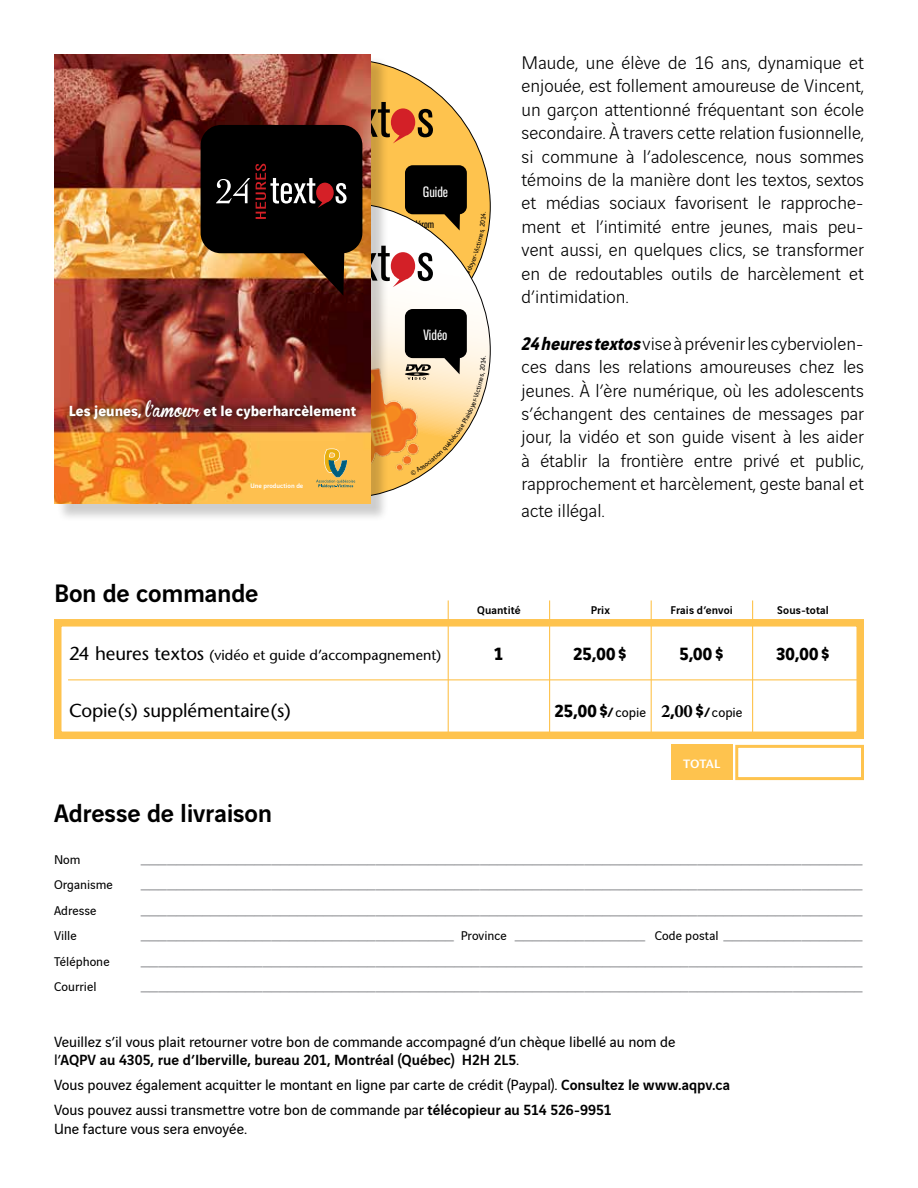
<style>
.page{position:relative;width:918px;height:1188px;background:#fff}
.page>*{position:absolute;margin:0;border:0;box-sizing:border-box;transform-origin:0 0}
.t1{font:500 27px "Vinci Sans";letter-spacing:-.01em;color:#000}
.t2{font:300 19.5px/23.4px "Vinci Sans";color:#000;text-align:justify}
.t3{font:18.75px "Stone Sans";letter-spacing:-.005em;color:#000}
.t4{font:700 18.75px "Vinci Sans";letter-spacing:.015em;color:#000}
.t5{font:15.75px/18.9px "Vinci Sans";letter-spacing:-.005em;color:#000}
.t6{font:700 15.45px "Vinci Sans";color:#fff}
.t7{font:condensed 14.85px "Akzidenz Grotesk BE";color:#fff}
.t8{font:14.25px "Stone Sans";letter-spacing:.005em;color:#000}
.t9{font:14.25px "Vinci Sans";color:#000}
.t10{font:13.5px "Vinci Sans";letter-spacing:.005em;color:#808285}
.t11{font:13.5px "Vinci Sans";letter-spacing:.005em;color:#000}
.t12{font:500 12px "Vinci Sans";letter-spacing:.005em;color:#000}
.t13{font:600 12px "Stone Sans";letter-spacing:-.005em;color:#fff}
.t14{font:condensed 10.8px "Akzidenz Grotesk BE";color:#000}
.t15{font:500 6.9px "Vinci Sans";color:#fff}
.s1{font-family:"Brannboll Fet";font-weight:400}
.s2{font-size:18.75px}
.s3{font-weight:700;font-style:italic}
.s4{font-weight:700;font-size:18.75px}
.s5{font-weight:700}
.s6{font-family:"Minion Pro";font-weight:700;font-size:18.75px}
.s7{color:#000}
.s8{font-weight:500}
</style>
<div class="page">
<div style="left:54px;top:619px;width:810px;height:120px;border:8px solid #fec34e"></div>
<hr style="left:448px;top:600px;width:1px;height:135px;background:#fec34e">
<hr style="left:549px;top:600px;width:1px;height:135px;background:#fec34e">
<hr style="left:651px;top:600px;width:1px;height:135px;background:#fec34e">
<hr style="left:752px;top:600px;width:1px;height:135px;background:#fec34e">
<hr style="left:68px;top:679px;width:790px;height:1px;background:#fec34e">
<div style="left:671px;top:745px;width:61px;height:35px;background:#fec34e"></div>
<div style="left:735px;top:745px;width:129px;height:35px;border:3px solid #fec34e"></div>
<img style="left:389px;top:324px;width:32px;height:168px">
<div style="left:56px;top:56px;width:333px;height:466px;background:#000;opacity:.2"></div>
<img style="left:54px;top:54px;width:317px;height:450px">
<img style="left:62px;top:393px;width:302px;height:34px">
<svg style="left:316px;top:448px;width:39px;height:40px;background:#d3b056"></svg>
<svg style="left:201px;top:82px;width:285px;height:220px;background:#7d583c"></svg>
<svg style="left:405px;top:309px;width:81px;height:167px"></svg>
<p class="t7" style="left:423px;top:183px;width:27px">Guide</p>
<p class="t14" style="left:405px;top:218px;width:31px">Cédérom</p>
<p class="t6" style="left:69px;top:399px;width:289px">Les jeunes, <span class="s1">l’amour</span> et le cyberharcèlement</p>
<p class="t15" style="left:250px;top:480px;width:54px">Une production de</p>
<h1 class="t1" style="left:54px;top:572px;width:206px">Bon de commande</h1>
<p class="t7" style="left:423px;top:327px;width:26px">Vidéo</p>
<p class="t8" style="left:69px;top:646px;width:373px"><span class="s2">24 heures textos</span> (vidéo et guide d’accompagnement)</p>
<p class="t3" style="left:69px;top:699px;width:223px">Copie(s) supplémentaire(s)</p>
<p class="t2" style="left:522px;top:49px;width:344px">Maude, une élève de 16 ans, dynamique et enjouée, est follement amoureuse de Vincent, un garçon attentionné fréquentant son école secondaire. À travers cette relation fusionnelle, si commune à l’adolescence, nous sommes témoins de la manière dont les textos, sextos et médias sociaux favorisent le rapproche&shy;ment et l’intimité entre jeunes, mais peu&shy;vent aussi, en quelques clics, se transformer en de redoutables outils de harcèlement et d’intimidation.</p>
<p class="t2" style="left:522px;top:330px;width:344px"><span class="s3">24 heures textos</span> vise à prévenir les cyberviolen&shy;ces dans les relations amoureuses chez les jeunes. À l’ère numérique, où les adolescents s’échangent des centaines de messages par jour, la vidéo et son guide visent à les aider à établir la frontière entre privé et public, rapprochement et harcèlement, geste banal et</p>
<p class="t2" style="left:522px;top:498px;width:84px">acte illégal.</p>
<p class="t12" style="left:477px;top:600px;width:45px">Quantité</p>
<p class="t12" style="left:591px;top:600px;width:21px">Prix</p>
<p class="t12" style="left:671px;top:600px;width:64px">Frais d’envoi</p>
<p class="t12" style="left:777px;top:600px;width:53px">Sous-total</p>
<p class="t4" style="left:494px;top:639px;width:11px">1</p>
<p class="t4" style="left:573px;top:639px;width:56px">25,00 $</p>
<p class="t4" style="left:679px;top:639px;width:46px">5,00 $</p>
<p class="t4" style="left:776px;top:639px;width:55px">30,00$</p>
<p class="t9" style="left:554px;top:702px;width:190px"><span class="s4">25,00 $</span><span class="s5">/</span> copie <span class="s6">2</span><span class="s4">,</span><span class="s6">00</span> <span class="s4">$</span><span class="s5">/</span> copie</p>
<p class="t13" style="left:683px;top:756px;width:39px">TOTAL</p>
<h1 class="t1" style="left:54px;top:792px;width:220px">Adresse de livraison</h1>
<p class="t11" style="left:54px;top:849px;width:28px">Nom</p>
<p class="t10" style="left:141px;top:849px;width:723px">___________________________________________________________________________________</p>
<p class="t11" style="left:54px;top:875px;width:60px">Organisme</p>
<p class="t10" style="left:141px;top:875px;width:723px">___________________________________________________________________________________</p>
<p class="t11" style="left:54px;top:900px;width:44px">Adresse</p>
<p class="t10" style="left:141px;top:900px;width:723px">___________________________________________________________________________________</p>
<p class="t11" style="left:54px;top:926px;width:24px">Ville</p>
<p class="t10" style="left:141px;top:926px;width:723px">____________________________________ <span class="s7">Province</span> _______________ <span class="s7">Code postal</span> ________________</p>
<p class="t11" style="left:54px;top:951px;width:57px">Téléphone</p>
<p class="t10" style="left:141px;top:951px;width:723px">___________________________________________________________________________________</p>
<p class="t11" style="left:54px;top:977px;width:44px">Courriel</p>
<p class="t10" style="left:141px;top:977px;width:723px">___________________________________________________________________________________</p>
<p class="t5" style="left:54px;top:1030px;width:623px">Veuillez s’il vous plait retourner votre bon de commande accompagné d’un chèque libellé au nom de l’<span class="s8">AQPV au 4305, rue d’Iberville, bureau 201, Montréal (Québec) H2H 2L5</span>.</p>
<p class="t5" style="left:54px;top:1071px;width:678px;line-height:24.9px">Vous pouvez également acquitter le montant en ligne par carte de crédit (Paypal). <span class="s8">Consultez le www.aqpv.ca<br></span>Vous pouvez aussi transmettre votre bon de commande par <span class="s8">télécopieur au 514 526-9951</span></p>
<p class="t5" style="left:54px;top:1118px;width:195px">Une facture vous sera envoyée.</p>
</div>
